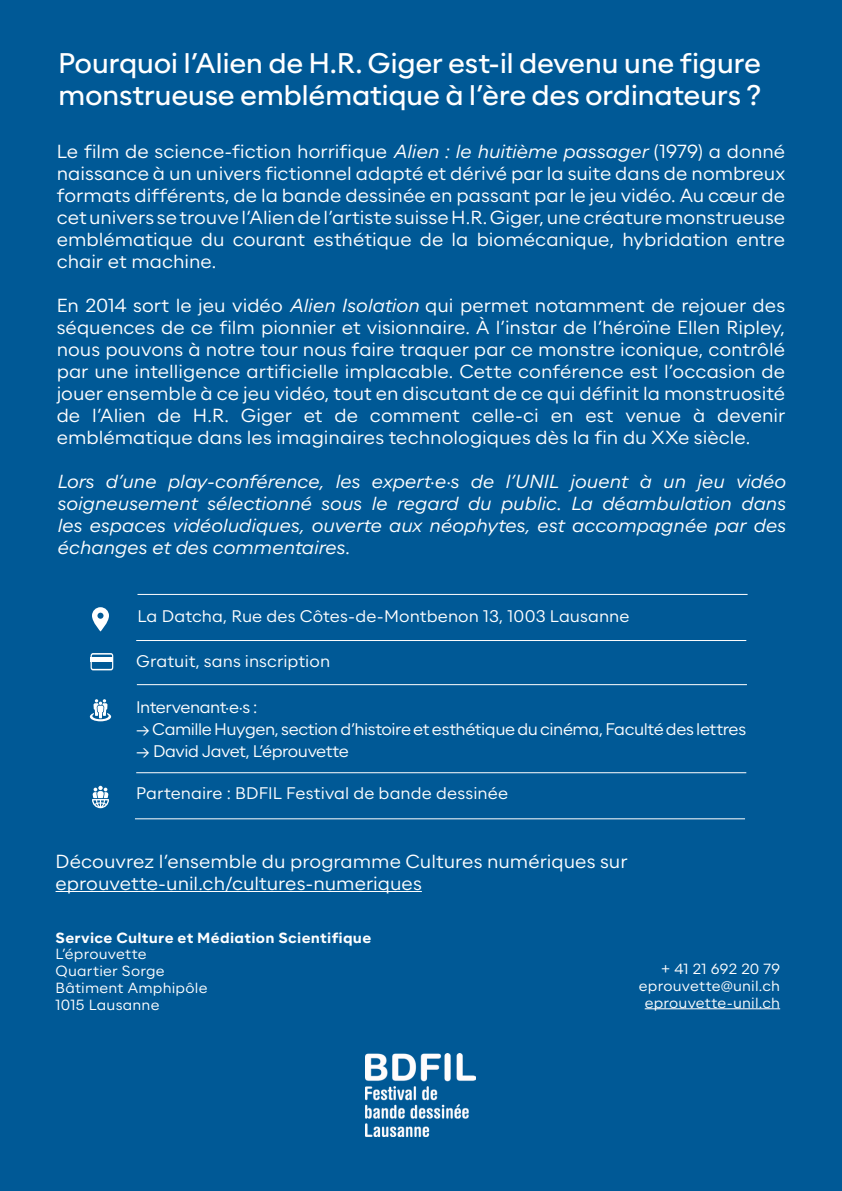
<style>
.page{position:relative;width:842px;height:1191px;background:#005996}
.page>*{position:absolute;margin:0;border:0;box-sizing:border-box;transform-origin:0 0}
.t1{font:27px/32px "Alaska";letter-spacing:-.015em;color:#fff}
.t2{font:300 18px/22px "Alaska";color:#fff;text-align:justify}
.t3{font:italic 300 18px/22px "Alaska";color:#fff;text-align:justify}
.t4{font:300 16px "Alaska";letter-spacing:-.005em;color:#fff}
.t5{font:300 16px "Alaska";letter-spacing:-.03em;color:#fff}
.t6{font:300 16px "Alaska";letter-spacing:-.035em;color:#fff}
.Normal_e{font:300 14px "Alaska";letter-spacing:.015em;color:#fff}
.Normal_e-2{font:600 14px "Alaska";letter-spacing:.02em;color:#fff}
.s1{font-style:italic}
</style>
<div class="page">
<svg style="left:92px;top:607px;width:17px;height:24px"></svg>
<hr style="left:645px;top:1008px;width:135px;height:1px;background:#fff">
<svg style="left:92px;top:785px;width:17px;height:23px"></svg>
<hr style="left:56px;top:891px;width:366px;height:1px;background:#fff">
<hr style="left:136px;top:640px;width:610px;height:1px;background:#fff">
<hr style="left:137px;top:594px;width:610px;height:1px;background:#fff">
<svg style="left:90px;top:699px;width:21px;height:22px"></svg>
<hr style="left:135px;top:818px;width:610px;height:1px;background:#fff">
<hr style="left:136px;top:772px;width:610px;height:1px;background:#fff">
<img style="left:366px;top:1053px;width:109px;height:83px">
<svg style="left:91px;top:653px;width:22px;height:17px"></svg>
<hr style="left:91px;top:657px;width:22px;height:4px;background:#fff">
<hr style="left:137px;top:684px;width:610px;height:1px;background:#fff">
<p class="t1" style="left:58px;top:46px;width:704px">Pourquoi l’Alien de H.R. Giger est-il devenu une figure monstrueuse emblématique à l’ère des ordinateurs ?</p>
<p class="t2" style="left:57px;top:139px;width:730px">Le film de science-fiction horrifique <span class="s1">Alien : le huitième passager</span> (1979) a donné naissance à un univers fictionnel adapté et dérivé par la suite dans de nombreux formats différents, de la bande dessinée en passant par le jeu vidéo. Au cœur de cet univers se trouve l’Alien de l’artiste suisse H.R. Giger, une créature monstrueuse emblématique du courant esthétique de la biomécanique, hybridation entre chair et machine.</p>
<p class="t2" style="left:57px;top:293px;width:730px">En 2014 sort le jeu vidéo <span class="s1">Alien Isolation</span> qui permet notamment de rejouer des séquences de ce film pionnier et visionnaire. À l’instar de l’héroïne Ellen Ripley, nous pouvons à notre tour nous faire traquer par ce monstre iconique, contrôlé par une intelligence artificielle implacable. Cette conférence est l’occasion de jouer ensemble à ce jeu vidéo, tout en discutant de ce qui définit la monstruosité de l’Alien de H.R. Giger et de comment celle-ci en est venue à devenir emblématique dans les imaginaires technologiques dès la fin du XXe siècle.</p>
<p class="t3" style="left:57px;top:469px;width:730px">Lors d’une play-conférence, les expert·e·s de l’UNIL jouent à un jeu vidéo soigneusement sélectionné sous le regard du public. La déambulation dans les espaces vidéoludiques, ouverte aux néophytes, est accompagnée par des échanges et des commentaires.</p>
<p class="t4" style="left:137px;top:606px;width:494px">La Datcha, Rue des Côtes-de-Montbenon 13, 1003 Lausanne</p>
<p class="t4" style="left:136px;top:650px;width:195px">Gratuit, sans inscription</p>
<p class="t6" style="left:136px;top:696px;width:123px">Intervenant·e·s :</p>
<p class="t5" style="left:136px;top:718px;width:611px">→ Camille Huygen, section d’histoire et esthétique du cinéma, Faculté des lettres</p>
<p class="t5" style="left:136px;top:740px;width:214px">→ David Javet, L’éprouvette</p>
<p class="t4" style="left:136px;top:782px;width:373px">Partenaire : BDFIL Festival de bande dessinée</p>
<p class="t2" style="left:56px;top:849px;width:573px">Découvrez l’ensemble du programme Cultures numériques sur</p>
<p class="t2" style="left:56px;top:871px;width:368px">eprouvette-unil.ch/cultures-numeriques</p>
<p class="Normal_e-2" style="left:56px;top:928px;width:317px">Service Culture et Médiation Scientifique</p>
<p class="Normal_e" style="left:56px;top:945px;width:92px">L’éprouvette</p>
<p class="Normal_e" style="left:56px;top:962px;width:111px">Quartier Sorge</p>
<p class="Normal_e" style="left:56px;top:978px;width:153px">Bâtiment Amphipôle</p>
<p class="Normal_e" style="left:56px;top:995px;width:105px">1015 Lausanne</p>
<p class="Normal_e" style="left:661px;top:959px;width:120px">+ 41 21 692 20 79</p>
<p class="Normal_e" style="left:639px;top:976px;width:143px">eprouvette@unil.ch</p>
<p class="Normal_e" style="left:645px;top:993px;width:137px">eprouvette-unil.ch</p>
</div>
